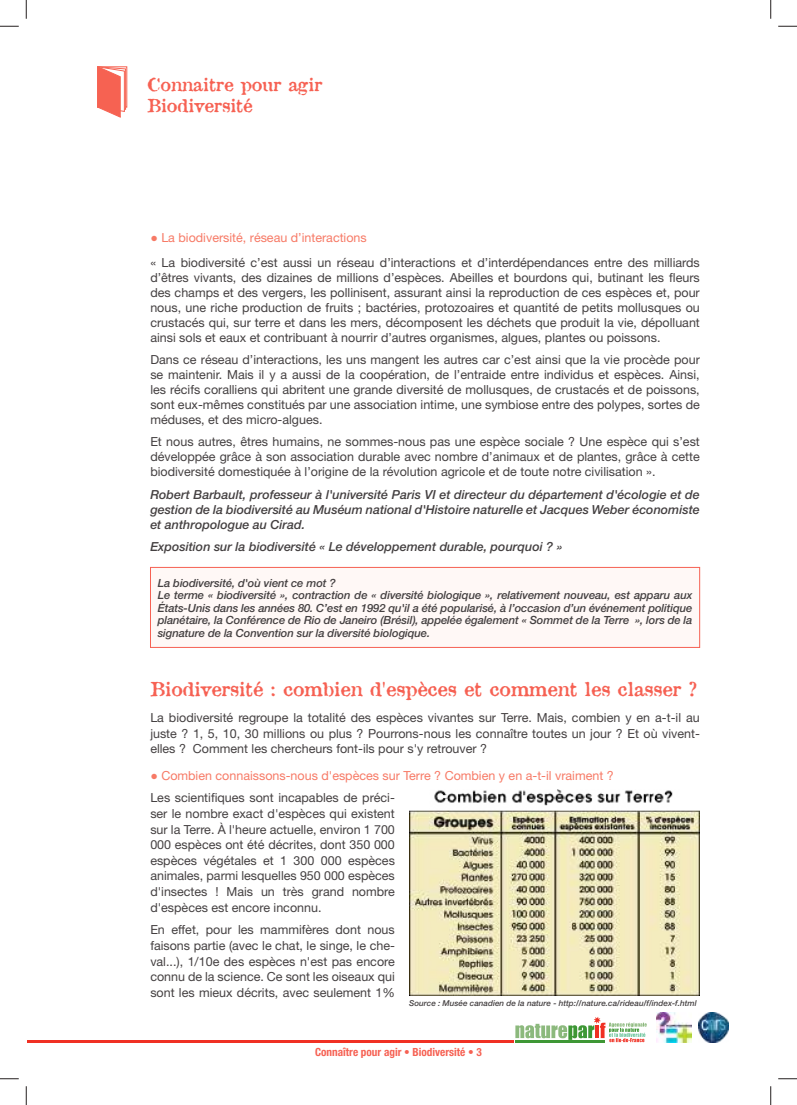
<style>
.page{position:relative;width:797px;height:1105px;background:#fff}
.page>*{position:absolute;margin:0;border:0;box-sizing:border-box;transform-origin:0 0}
.t1{font:18.75px "Attic";color:#f66153}
.t2{font:17.5px/21px "Attic";color:#f66153}
.t3{font:12.5px/15.6px "Helvetica Neue";color:#444041;text-align:justify}
.t4{font:italic 500 12.5px/15px "Helvetica Neue";color:#444041;text-align:justify}
.t5{font:12.5px/22.8px "Helvetica Neue";color:#f77a66}
.t6{font:italic 500 11.25px/12.5px "Helvetica Neue";letter-spacing:-.01em;color:#444041}
.t7{font:700 condensed 11.25px "Helvetica Neue LT Std";color:#f66153}
.t8{font:italic 500 8.12px "Helvetica Neue";color:#444041}
.s1{font-family:"Arial Narrow";color:#f77a66}
.s2{color:#f77a66}
.s3{font-family:"Arial Narrow"}
.s4{color:#444041}
</style>
<div class="page">
<div style="left:97px;top:66px;width:30px;height:42px;border:1px solid #f66252"></div>
<svg style="left:97px;top:66px;width:29px;height:52px"></svg>
<svg style="left:515px;top:1017px;width:131px;height:25px"></svg>
<hr style="left:515px;top:1040px;width:89px;height:2px;background:#3e9735">
<hr style="left:27px;top:1040px;width:486px;height:2px;background:#f03023">
<div style="left:150px;top:567px;width:549px;height:80px;background:#fff8f6"></div>
<div style="left:150px;top:567px;width:549px;height:81px;border:1px solid #f66153"></div>
<img style="left:409px;top:790px;width:290px;height:205px">
<img style="left:656px;top:1013px;width:35px;height:29px">
<img style="left:698px;top:1013px;width:30px;height:29px">
<svg style="left:0;top:25px;width:19px;height:2px"></svg>
<svg style="left:778px;top:25px;width:19px;height:2px"></svg>
<svg style="left:0;top:1078px;width:19px;height:1px"></svg>
<svg style="left:778px;top:1078px;width:19px;height:1px"></svg>
<svg style="left:25px;top:0;width:2px;height:19px"></svg>
<svg style="left:25px;top:1086px;width:2px;height:19px"></svg>
<svg style="left:770px;top:0;width:1px;height:19px"></svg>
<svg style="left:770px;top:1086px;width:1px;height:19px"></svg>
<h2 class="t2" style="left:147px;top:74px;width:176px">Connaitre pour agir<br>Biodiversité</h2>
<p class="t3" style="left:150px;top:224px;width:551px;line-height:25.6px"><span class="s1">●</span> <span class="s2">La biodiversité, réseau d’interactions<br></span>« La biodiversité c’est aussi un réseau d’interactions et d’interdépendances entre des milliards</p>
<p class="t3" style="left:150px;top:270px;width:551px;line-height:15px">d’êtres vivants, des dizaines de millions d’espèces. Abeilles et bourdons qui, butinant les fleurs des champs et des vergers, les pollinisent, assurant ainsi la reproduction de ces espèces et, pour nous, une riche production de fruits ; bactéries, protozoaires et quantité de petits mollusques ou crustacés qui, sur terre et dans les mers, décomposent les déchets que produit la vie, dépolluant ainsi sols et eaux et contribuant à nourrir d’autres organismes, algues, plantes ou poissons.</p>
<p class="t3" style="left:150px;top:352px;width:551px;line-height:15px">Dans ce réseau d’interactions, les uns mangent les autres car c’est ainsi que la vie procède pour se maintenir. Mais il y a aussi de la coopération, de l’entraide entre individus et espèces. Ainsi, les récifs coralliens qui abritent une grande diversité de mollusques, de crustacés et de poissons, sont eux-mêmes constitués par une association intime, une symbiose entre des polypes, sortes de méduses, et des micro-algues.</p>
<p class="t3" style="left:150px;top:434px;width:551px;line-height:15px">Et nous autres, êtres humains, ne sommes-nous pas une espèce sociale ? Une espèce qui s’est développée grâce à son association durable avec nombre d’animaux et de plantes, grâce à cette biodiversité domestiquée à l’origine de la révolution agricole et de toute notre civilisation ».</p>
<p class="t4" style="left:150px;top:486px;width:551px">Robert Barbault, professeur à l'université Paris VI et directeur du département d'écologie et de gestion de la biodiversité au Muséum national d'Histoire naturelle et Jacques Weber économiste et anthropologue au Cirad.</p>
<p class="t4" style="left:150px;top:539px;width:413px">Exposition sur la biodiversité « Le développement durable, pourquoi ? »</p>
<p class="t6" style="left:158px;top:576px;width:536px">La biodiversité, d'où vient ce mot ?<br>Le terme « biodiversité », contraction de « diversité biologique », relativement nouveau, est apparu aux États-Unis dans les années 80. C’est en 1992 qu'il a été popularisé, à l’occasion d’un événement politique planétaire, la Conférence de Rio de Janeiro (Brésil), appelée également « Sommet de la Terre », lors de la signature de la Convention sur la diversité biologique.</p>
<h1 class="t1" style="left:150px;top:676px;width:548px">Biodiversité : combien d'espèces et comment les classer ?</h1>
<p class="t3" style="left:150px;top:710px;width:551px">La biodiversité regroupe la totalité des espèces vivantes sur Terre. Mais, combien y en a-t-il au juste ? 1, 5, 10, 30 millions ou plus ? Pourrons-nous les connaître toutes un jour ? Et où vivent&shy;elles ? Comment les chercheurs font-ils pour s'y retrouver ?</p>
<p class="t5" style="left:150px;top:764px;width:465px"><span class="s3">●</span> Combien connaissons-nous d'espèces sur Terre ? Combien y en a-t-il vraiment ?<br><span class="s4">Les scientifiques sont incapables de préci-</span></p>
<p class="t3" style="left:150px;top:805px;width:246px">ser le nombre exact d'espèces qui existent sur la Terre. À l'heure actuelle, environ 1 700<br>000 espèces ont été décrites, dont 350 000 espèces végétales et 1 300 000 espèces animales, parmi lesquelles 950 000 espèces d'insectes ! Mais un très grand nombre d'espèces est encore inconnu.</p>
<p class="t3" style="left:150px;top:922px;width:246px">En effet, pour les mammifères dont nous faisons partie (avec le chat, le singe, le che&shy;val...), 1/10e des espèces n'est pas encore connu de la science. Ce sont les oiseaux qui sont les mieux décrits, avec seulement 1%</p>
<p class="t8" style="left:409px;top:998px;width:289px">Source : Musée canadien de la nature - http://nature.ca/rideau/f/index-f.html</p>
<p class="t7" style="left:315px;top:1045px;width:168px">Connaître pour agir • Biodiversité • 3</p>
</div>
